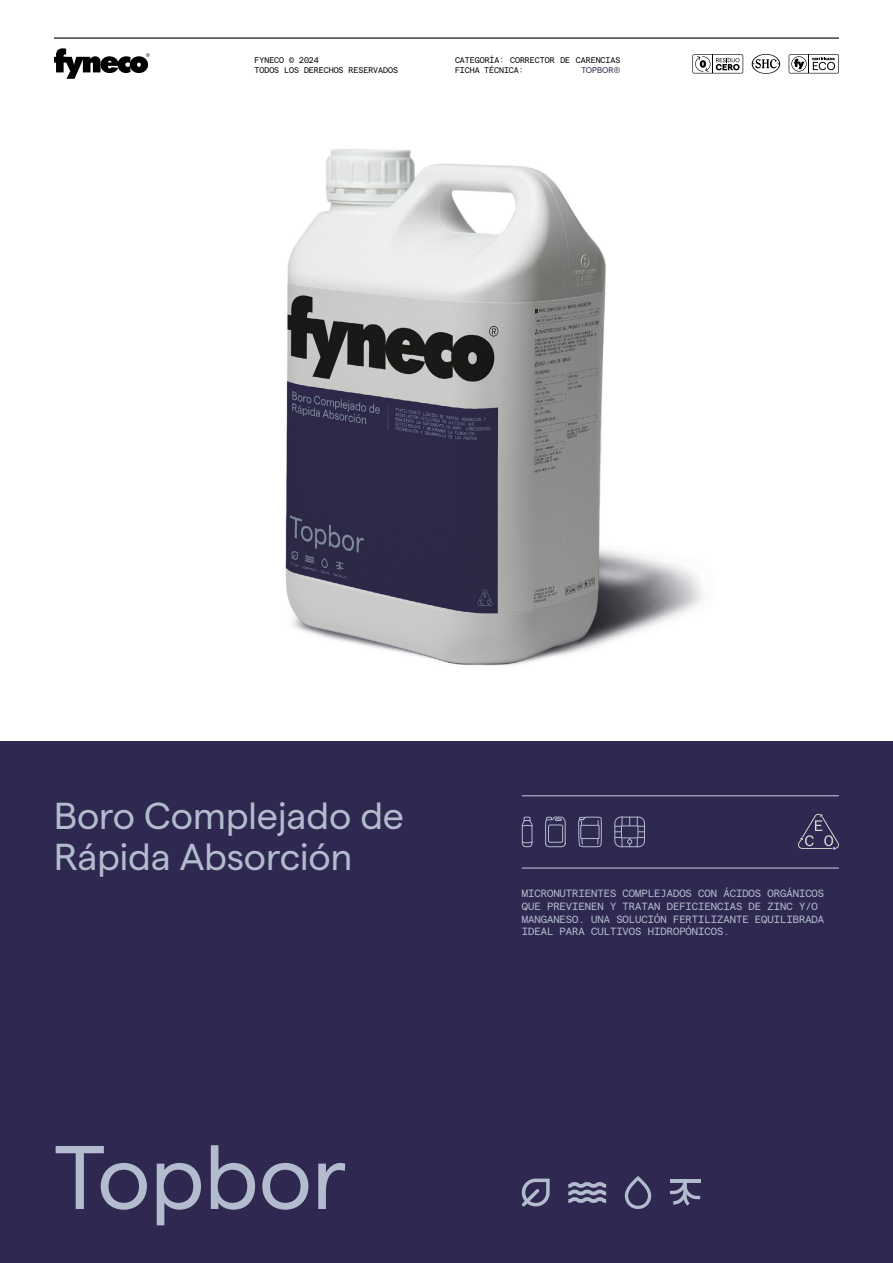
<style>
.page{position:relative;width:893px;height:1263px;background:#fff}
.page>*{position:absolute;margin:0;border:0;box-sizing:border-box;transform-origin:0 0}
.t1{font:90px "Matter TRIAL";color:#b3bcce}
.t2{font:37.5px/40.5px "Matter TRIAL";color:#b3bcce}
.t3{font:10.5px/12.6px "Matter Mono TRIAL";color:#b3bcce}
.t4{font:8.25px/9.9px "Matter Mono TRIAL";color:#000}
.t5{font:8.25px "Matter TRIAL";color:#2f2951}
</style>
<div class="page">
<img style="left:285px;top:73px;width:448px;height:593px">
<div style="left:0;top:741px;width:893px;height:522px;background:#2f2951"></div>
<svg style="left:522px;top:1178px;width:28px;height:28px"></svg>
<svg style="left:568px;top:1182px;width:38px;height:21px"></svg>
<svg style="left:625px;top:1176px;width:26px;height:33px"></svg>
<svg style="left:670px;top:1183px;width:30px;height:22px"></svg>
<hr style="left:670px;top:1179px;width:30px;height:4px;background:#b3bcce">
<svg style="left:545px;top:816px;width:21px;height:32px"></svg>
<svg style="left:521px;top:816px;width:12px;height:31px"></svg>
<svg style="left:578px;top:817px;width:24px;height:30px"></svg>
<div style="left:580px;top:825px;width:19px;height:14px;border:1px solid #b3bcce"></div>
<svg style="left:614px;top:817px;width:31px;height:30px"></svg>
<hr style="left:522px;top:795px;width:317px;height:1px;background:#b3bcce">
<hr style="left:522px;top:867px;width:317px;height:2px;background:#b3bcce">
<svg style="left:54px;top:48px;width:96px;height:31px"></svg>
<hr style="left:54px;top:37px;width:785px;height:2px;background:#000">
<svg style="left:798px;top:814px;width:41px;height:36px"></svg>
<svg style="left:752px;top:54px;width:28px;height:20px"></svg>
<svg style="left:789px;top:54px;width:50px;height:19px"></svg>
<svg style="left:692px;top:54px;width:51px;height:19px"></svg>
<p class="t4" style="left:254px;top:55px;width:145px">FYNECO (C) 2024<br>TODOS LOS DERECHOS RESERVADOS</p>
<p class="t4" style="left:455px;top:55px;width:167px">CATEGORÍA: CORRECTOR DE CARENCIAS<br>FICHA TÉCNICA:</p>
<p class="t5" style="left:582px;top:64px;width:40px">TOPBOR®</p>
<h2 class="t2" style="left:54px;top:792px;width:351px">Boro Complejado de<br>Rápida Absorción</h2>
<h1 class="t1" style="left:54px;top:1112px;width:294px">Topbor</h1>
<p class="t3" style="left:522px;top:886px;width:304px">MICRONUTRIENTES COMPLEJADOS CON ÁCIDOS ORGÁNICOS QUE PREVIENEN Y TRATAN DEFICIENCIAS DE ZINC Y/O MANGANESO. UNA SOLUCIÓN FERTILIZANTE EQUILIBRADA IDEAL PARA CULTIVOS HIDROPÓNICOS.</p>
</div>
